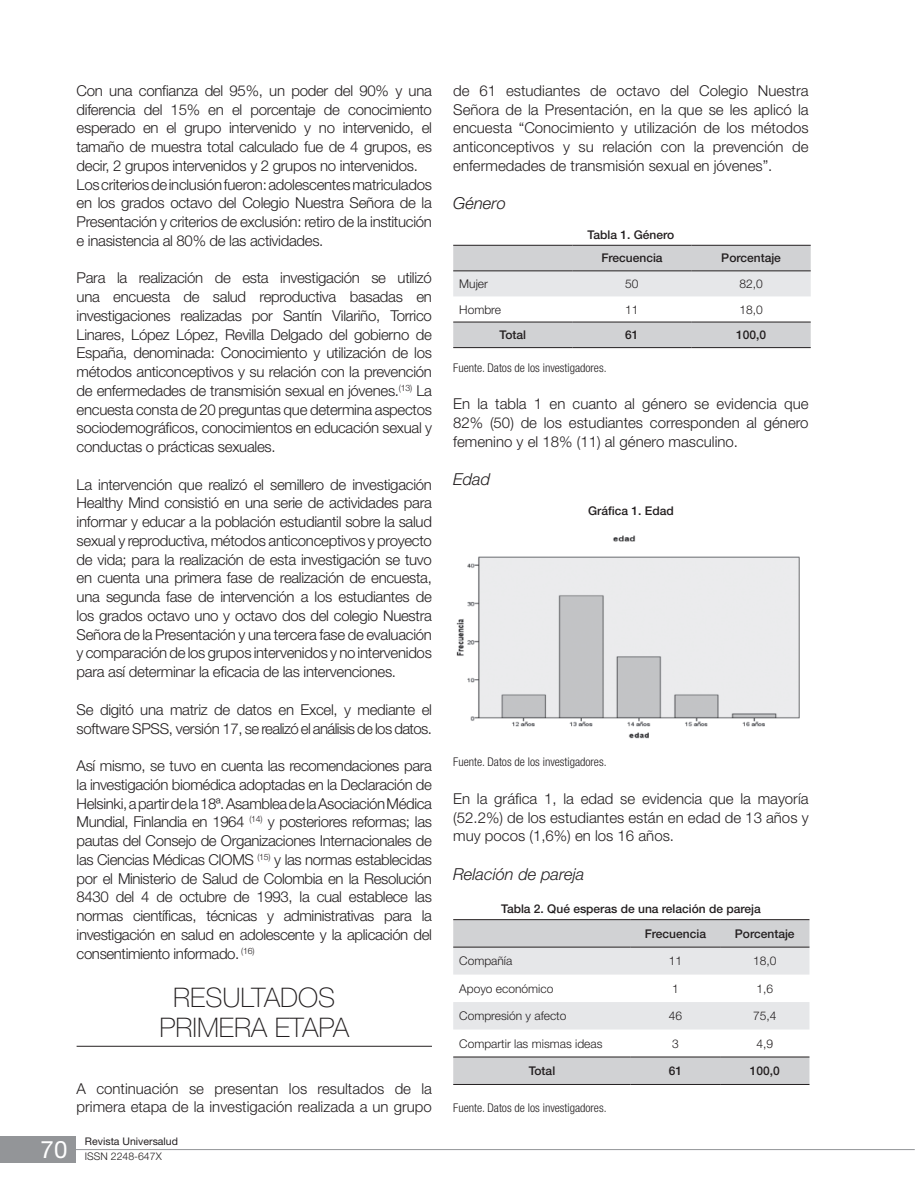
<style>
.page{position:relative;width:915px;height:1191px;background:#fff}
.page>*{position:absolute;margin:0;border:0;box-sizing:border-box;transform-origin:0 0}
.t1{font:100 27px/30px "Helvetica Neue LT Std";color:#231f20;text-align:center}
.t2{font:24px "Helvetica Neue LT Std";color:#fff}
.t3{font:italic 300 16.5px "Helvetica Neue LT Std";color:#231f20}
.t4{font:300 15px/18.8px "Helvetica Neue LT Std";letter-spacing:-.02em;color:#231f20;text-align:justify}
.t5{font:300 15px/18.8px "Helvetica Neue LT Std";color:#231f20}
.t6{font:500 12px/23.2px "Helvetica Neue LT Std";color:#231f20;text-align:center}
.t7{font:300 12px "Helvetica Neue LT Std";color:#231f20}
.t8{font:300 condensed 12px "Helvetica Neue LT Std";color:#231f20}
.t9{font:10.5px "Helvetica Neue LT Std";color:#231f20}
.t10{font:300 10.5px "Helvetica Neue LT Std";color:#231f20}
</style>
<div class="page">
<div style="left:0;top:1136px;width:75px;height:26px;background:#939598"></div>
<hr style="left:75px;top:1149px;width:839px;height:1px;background:#939598">
<hr style="left:77px;top:1046px;width:355px;height:1px;background:#231f20">
<svg style="left:453px;top:246px;width:357px;height:101px"></svg>
<hr style="left:453px;top:322px;width:119px;height:1px;background:#231f20">
<hr style="left:572px;top:322px;width:119px;height:1px;background:#231f20">
<hr style="left:691px;top:322px;width:119px;height:1px;background:#231f20">
<hr style="left:453px;top:245px;width:119px;height:1px;background:#231f20">
<hr style="left:572px;top:245px;width:119px;height:1px;background:#231f20">
<hr style="left:691px;top:245px;width:119px;height:1px;background:#231f20">
<hr style="left:453px;top:271px;width:119px;height:1px;background:#231f20">
<hr style="left:572px;top:271px;width:119px;height:1px;background:#231f20">
<hr style="left:691px;top:271px;width:119px;height:1px;background:#231f20">
<hr style="left:453px;top:347px;width:119px;height:1px;background:#231f20">
<hr style="left:572px;top:347px;width:119px;height:1px;background:#231f20">
<hr style="left:691px;top:347px;width:119px;height:1px;background:#231f20">
<img style="left:456px;top:535px;width:344px;height:204px">
<svg style="left:453px;top:920px;width:356px;height:164px;fill:#d1d2d4"></svg>
<svg style="left:453px;top:948px;width:356px;height:81px"></svg>
<hr style="left:453px;top:1056px;width:177px;height:1px;background:#231f20">
<hr style="left:630px;top:1056px;width:89px;height:1px;background:#231f20">
<hr style="left:719px;top:1056px;width:90px;height:1px;background:#231f20">
<hr style="left:453px;top:919px;width:177px;height:1px;background:#231f20">
<hr style="left:630px;top:919px;width:89px;height:1px;background:#231f20">
<hr style="left:719px;top:919px;width:90px;height:1px;background:#231f20">
<hr style="left:453px;top:947px;width:177px;height:1px;background:#231f20">
<hr style="left:630px;top:947px;width:89px;height:1px;background:#231f20">
<hr style="left:719px;top:947px;width:90px;height:1px;background:#231f20">
<hr style="left:453px;top:1084px;width:177px;height:1px;background:#231f20">
<hr style="left:630px;top:1084px;width:89px;height:1px;background:#231f20">
<hr style="left:719px;top:1084px;width:90px;height:1px;background:#231f20">
<p class="t4" style="left:77px;top:81px;width:357px;text-align:left">Con una confianza del 95%, un poder del 90% y una diferencia del 15% en el porcentaje de conocimiento esperado en el grupo intervenido y no intervenido, el tamaño de muestra total calculado fue de 4 grupos, es decir, 2 grupos intervenidos y 2 grupos no intervenidos.<br>Los criterios de inclusión fueron: adolescentes matriculados en los grados octavo del Colegio Nuestra Señora de la Presentación y criterios de exclusión: retiro de la institución e inasistencia al 80% de las actividades.</p>
<p class="t4" style="left:77px;top:268px;width:357px">Para la realización de esta investigación se utilizó una encuesta de salud reproductiva basadas en investigaciones realizadas por Santín Vilariño, Torrico Linares, López López, Revilla Delgado del gobierno de España, denominada: Conocimiento y utilización de los métodos anticonceptivos y su relación con la prevención de enfermedades de transmisión sexual en jóvenes.<sup>(13)</sup> La encuesta consta de 20 preguntas que determina aspectos sociodemográficos, conocimientos en educación sexual y conductas o prácticas sexuales.</p>
<p class="t4" style="left:77px;top:474px;width:357px">La intervención que realizó el semillero de investigación Healthy Mind consistió en una serie de actividades para informar y educar a la población estudiantil sobre la salud sexual y reproductiva, métodos anticonceptivos y proyecto de vida; para la realización de esta investigación se tuvo en cuenta una primera fase de realización de encuesta, una segunda fase de intervención a los estudiantes de los grados octavo uno y octavo dos del colegio Nuestra Señora de la Presentación y una tercera fase de evaluación y comparación de los grupos intervenidos y no intervenidos para así determinar la eficacia de las intervenciones.</p>
<p class="t4" style="left:77px;top:699px;width:357px">Se digitó una matriz de datos en Excel, y mediante el software SPSS, versión 17, se realizó el análisis de los datos.</p>
<p class="t4" style="left:77px;top:756px;width:357px">Así mismo, se tuvo en cuenta las recomendaciones para la investigación biomédica adoptadas en la Declaración de Helsinki, a partir de la 18ª. Asamblea de la Asociación Médica Mundial, Finlandia en 1964 <sup>(14)</sup> y posteriores reformas; las pautas del Consejo de Organizaciones Internacionales de las Ciencias Médicas CIOMS <sup>(15)</sup> y las normas establecidas por el Ministerio de Salud de Colombia en la Resolución 8430 del 4 de octubre de 1993, la cual establece las normas científicas, técnicas y administrativas para la investigación en salud en adolescente y la aplicación del consentimiento informado. <sup>(16)</sup></p>
<h1 class="t1" style="left:159px;top:982px;width:191px">RESULTADOS<br>PRIMERA ETAPA</h1>
<p class="t5" style="left:77px;top:1078px;width:357px">A continuación se presentan los resultados de la primera etapa de la investigación realizada a un grupo</p>
<h2 class="t2" style="left:41px;top:1135px;width:28px">70</h2>
<p class="t9" style="left:85px;top:1135px;width:94px">Revista Universalud</p>
<p class="t10" style="left:85px;top:1150px;width:78px">ISSN 2248-647X</p>
<p class="t4" style="left:453px;top:81px;width:357px">de 61 estudiantes de octavo del Colegio Nuestra Señora de la Presentación, en la que se les aplicó la encuesta “Conocimiento y utilización de los métodos anticonceptivos y su relación con la prevención de enfermedades de transmisión sexual en jóvenes”.</p>
<p class="t3" style="left:453px;top:193px;width:54px">Género</p>
<p class="t6" style="left:587px;top:223px;width:88px">Tabla 1. Género<br>Frecuencia</p>
<p class="t6" style="left:721px;top:246px;width:61px">Porcentaje</p>
<p class="t7" style="left:459px;top:276px;width:30px">Mujer</p>
<p class="t7" style="left:625px;top:276px;width:15px">50</p>
<p class="t7" style="left:739px;top:276px;width:25px">82,0</p>
<p class="t7" style="left:459px;top:302px;width:43px">Hombre</p>
<p class="t7" style="left:625px;top:302px;width:15px">11</p>
<p class="t7" style="left:739px;top:302px;width:25px">18,0</p>
<p class="t6" style="left:499px;top:323px;width:28px">Total</p>
<p class="t6" style="left:625px;top:323px;width:15px">61</p>
<p class="t6" style="left:735px;top:323px;width:32px">100,0</p>
<p class="t8" style="left:453px;top:361px;width:155px">Fuente. Datos de los investigadores.</p>
<p class="t4" style="left:453px;top:394px;width:357px">En la tabla 1 en cuanto al género se evidencia que 82% (50) de los estudiantes corresponden al género femenino y el 18% (11) al género masculino.</p>
<p class="t3" style="left:453px;top:469px;width:38px">Edad</p>
<p class="t6" style="left:588px;top:499px;width:87px">Gráfica 1. Edad</p>
<p class="t8" style="left:453px;top:755px;width:155px">Fuente. Datos de los investigadores.</p>
<p class="t4" style="left:453px;top:789px;width:357px">En la gráfica 1, la edad se evidencia que la mayoría (52.2%) de los estudiantes están en edad de 13 años y muy pocos (1,6%) en los 16 años.</p>
<p class="t3" style="left:453px;top:864px;width:133px">Relación de pareja</p>
<p class="t6" style="left:644px;top:897px;width:117px;line-height:24.2px;text-align:left;text-indent:-144px">Tabla 2. Qué esperas de una relación de pareja<br>Frecuencia</p>
<p class="t6" style="left:734px;top:921px;width:61px">Porcentaje</p>
<p class="t7" style="left:459px;top:953px;width:55px">Compañía</p>
<p class="t7" style="left:668px;top:953px;width:15px">11</p>
<p class="t7" style="left:752px;top:953px;width:25px">18,0</p>
<p class="t7" style="left:459px;top:981px;width:96px">Apoyo económico</p>
<p class="t7" style="left:671px;top:981px;width:8px">1</p>
<p class="t7" style="left:756px;top:981px;width:18px">1,6</p>
<p class="t7" style="left:459px;top:1008px;width:109px">Compresión y afecto</p>
<p class="t7" style="left:668px;top:1008px;width:15px">46</p>
<p class="t7" style="left:752px;top:1008px;width:25px">75,4</p>
<p class="t7" style="left:459px;top:1036px;width:145px">Compartir las mismas ideas</p>
<p class="t7" style="left:671px;top:1036px;width:8px">3</p>
<p class="t7" style="left:756px;top:1036px;width:18px">4,9</p>
<p class="t6" style="left:528px;top:1059px;width:28px">Total</p>
<p class="t6" style="left:668px;top:1059px;width:15px">61</p>
<p class="t6" style="left:749px;top:1059px;width:32px">100,0</p>
<p class="t8" style="left:453px;top:1101px;width:155px">Fuente. Datos de los investigadores.</p>
</div>
